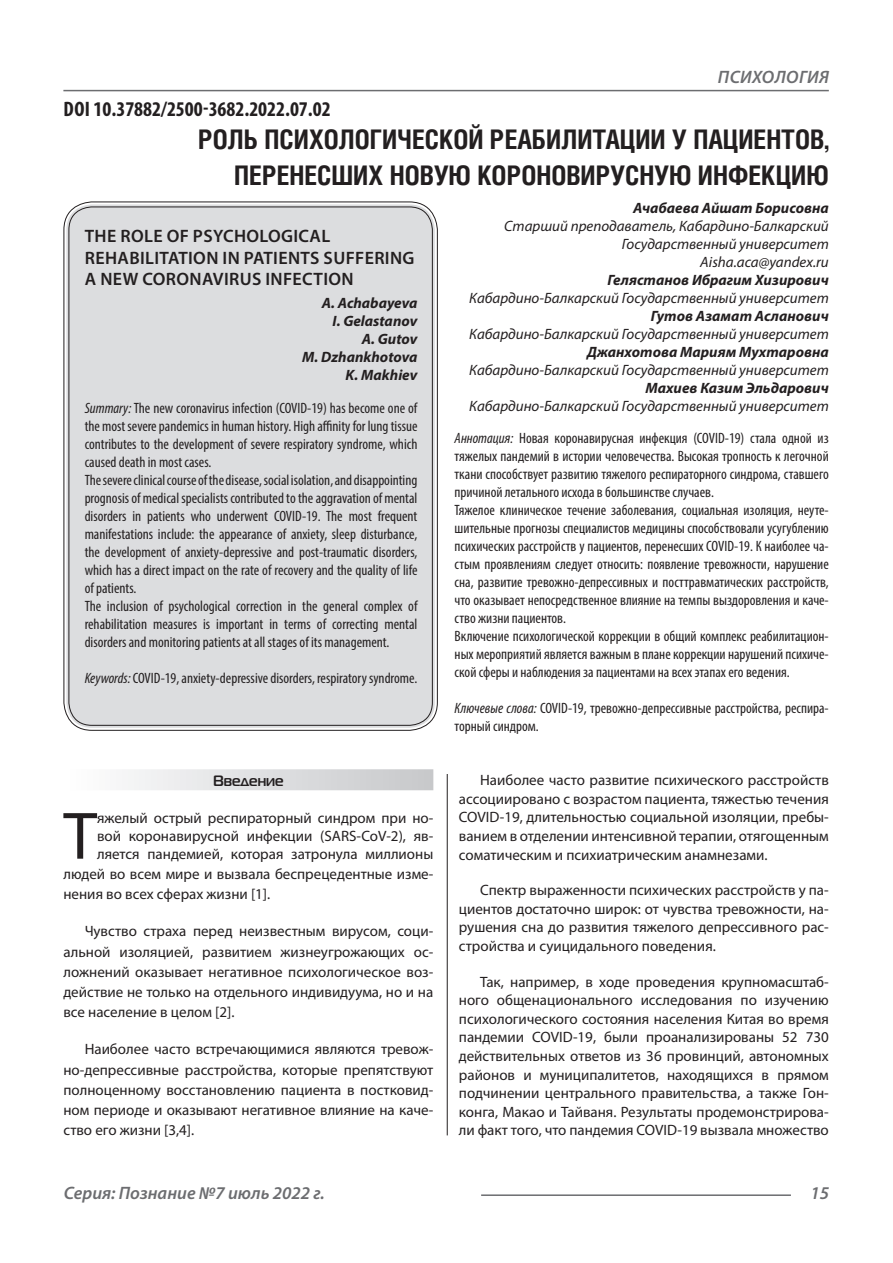
<style>
.page{position:relative;width:893px;height:1263px;background:#fff}
.page>*{position:absolute;margin:0;border:0;box-sizing:border-box;transform-origin:0 0}
.Статья_текст_первый{font:67.5px "Myriad Pro";color:#231f20}
.Статья_название{font:700 27px/36px "Helios Cond C";color:#231f20;text-align:right}
.ДОИ{font:700 condensed 21px "Myriad Pro";color:#231f20}
.Статья_название_англ{font:600 18px/21.6px "Myriad Pro";letter-spacing:.02em;color:#231f20}
.t1{font:italic 600 18px "Myriad Pro";color:#6c6d70}
.t2{font:italic 600 18px "Myriad Pro";letter-spacing:.02em;color:#6c6d70}
.Статья_текст{font:15px/18.6px "Myriad Pro";color:#231f20;text-align:justify}
.Статья_аннотация_тек{font:condensed 15px/18px "Myriad Pro";color:#231f20;text-align:justify}
.Статья_аннотация_анг{font:condensed 15px/18px "Myriad Pro";color:#231f20;text-align:justify}
.Статья_автор_инфо{font:italic 15px/18px "Myriad Pro";color:#231f20;text-align:right}
.Статья_текст_первый-2{font:15px/17.7px "Myriad Pro";color:#231f20;text-align:justify}
.Статья_автор_инфо-2{font:italic 700 15px "Myriad Pro";color:#231f20}
.Статья_автор_англ{font:italic 700 15px "Myriad Pro";color:#231f20}
.Статья_подзаголовок{font:700 15px "Magistral C";color:#231f20}
.s1{font-style:italic}
</style>
<div class="page">
<hr style="left:447px;top:128px;width:1px;height:1007px;background:#231f20">
<hr style="left:63px;top:90px;width:766px;height:1px;background:#6c6d70">
<hr style="left:481px;top:1194px;width:310px;height:2px;background:#6c6d70">
<div style="left:443px;top:128px;width:10px;height:646px;background:#fff"></div>
<div style="left:66px;top:204px;width:369px;height:524px;background:#dcdddf;border-radius:26px"></div>
<div style="left:63px;top:769px;width:370px;height:21px;background:linear-gradient(to right,#fefeff,#c6c8ca)"></div>
<p class="ДОИ" style="left:64px;top:96px;width:269px">DOI 10.37882/2500-3682.2022.07.02</p>
<p class="t2" style="left:718px;top:66px;width:113px">ПСИХОЛОГИЯ</p>
<p class="Статья_название" style="left:198px;top:121px;width:632px">РОЛЬ ПСИХОЛОГИЧЕСКОЙ РЕАБИЛИТАЦИИ У ПАЦИЕНТОВ,<br>ПЕРЕНЕСШИХ НОВУЮ КОРОНОВИРУСНУЮ ИНФЕКЦИЮ</p>
<p class="Статья_автор_инфо-2" style="left:633px;top:198px;width:197px">Ачабаева Айшат Борисовна</p>
<p class="Статья_автор_инфо" style="left:504px;top:216px;width:326px">Старший преподаватель, Кабардино-Балкарский<br>Государственный университет</p>
<p class="Статья_автор_инфо" style="left:700px;top:252px;width:130px">Aisha.aca@yandex.ru</p>
<p class="Статья_автор_инфо-2" style="left:608px;top:270px;width:223px">Гелястанов Ибрагим Хизирович</p>
<p class="Статья_автор_инфо" style="left:469px;top:288px;width:361px">Кабардино-Балкарский Государственный университет</p>
<p class="Статья_автор_инфо-2" style="left:651px;top:306px;width:180px">Гутов Азамат Асланович</p>
<p class="Статья_автор_инфо" style="left:469px;top:324px;width:361px">Кабардино-Балкарский Государственный университет</p>
<p class="Статья_автор_инфо-2" style="left:587px;top:342px;width:243px">Джанхотова Мариям Мухтаровна</p>
<p class="Статья_автор_инфо" style="left:469px;top:360px;width:361px">Кабардино-Балкарский Государственный университет</p>
<p class="Статья_автор_инфо-2" style="left:645px;top:378px;width:185px">Махиев Казим Эльдарович</p>
<p class="Статья_автор_инфо" style="left:469px;top:396px;width:361px">Кабардино-Балкарский Государственный университет</p>
<p class="Статья_аннотация_тек" style="left:455px;top:429px;width:376px"><span class="s1">Аннотация:</span> Новая коронавирусная инфекция (COVID-19) стала одной из тяжелых пандемий в истории человечества. Высокая тропность к легочной ткани способствует развитию тяжелого респираторного синдрома, ставшего причиной летального исхода в большинстве случаев.</p>
<p class="Статья_аннотация_тек" style="left:455px;top:501px;width:376px">Тяжелое клиническое течение заболевания, социальная изоляция, неуте&shy;шительные прогнозы специалистов медицины способствовали усугублению психических расстройств у пациентов, перенесших COVID-19. К наиболее ча&shy;стым проявлениям следует относить: появление тревожности, нарушение сна, развитие тревожно-депрессивных и посттравматических расстройств, что оказывает непосредственное влияние на темпы выздоровления и каче&shy;ство жизни пациентов.</p>
<p class="Статья_аннотация_тек" style="left:455px;top:627px;width:376px">Включение психологической коррекции в общий комплекс реабилитацион&shy;ных мероприятий является важным в плане коррекции нарушений психиче&shy;ской сферы и наблюдения за пациентами на всех этапах его ведения.</p>
<p class="Статья_аннотация_тек" style="left:455px;top:699px;width:376px"><span class="s1">Ключевые слова:</span> COVID-19, тревожно-депрессивные расстройства, респира&shy;торный синдром.</p>
<p class="Статья_название_англ" style="left:85px;top:225px;width:331px">THE ROLE OF PSYCHOLOGICAL<br>REHABILITATION IN PATIENTS SUFFERING<br>A NEW CORONAVIRUS INFECTION</p>
<p class="Статья_автор_англ" style="left:322px;top:293px;width:97px">A. Achabayeva</p>
<p class="Статья_автор_англ" style="left:333px;top:311px;width:86px">I. Gelastanov</p>
<p class="Статья_автор_англ" style="left:362px;top:329px;width:57px">A. Gutov</p>
<p class="Статья_автор_англ" style="left:302px;top:347px;width:117px">M. Dzhankhotova</p>
<p class="Статья_автор_англ" style="left:346px;top:365px;width:73px">K. Makhiev</p>
<p class="Статья_аннотация_анг" style="left:85px;top:398px;width:334px"><span class="s1">Summary:</span> The new coronavirus infection (COVID-19) has become one of the most severe pandemics in human history. High affinity for lung tissue contributes to the development of severe respiratory syndrome, which caused death in most cases.</p>
<p class="Статья_аннотация_анг" style="left:85px;top:470px;width:334px">The severe clinical course of the disease, social isolation, and disappointing prognosis of medical specialists contributed to the aggravation of mental disorders in patients who underwent COVID-19. The most frequent manifestations include: the appearance of anxiety, sleep disturbance, the development of anxiety-depressive and post-traumatic disorders, which has a direct impact on the rate of recovery and the quality of life of patients.</p>
<p class="Статья_аннотация_анг" style="left:85px;top:596px;width:334px">The inclusion of psychological correction in the general complex of rehabilitation measures is important in terms of correcting mental disorders and monitoring patients at all stages of its management.</p>
<p class="Статья_аннотация_анг" style="left:85px;top:668px;width:334px"><span class="s1">Keywords:</span> COVID-19, anxiety-depressive disorders, respiratory syndrome.</p>
<p class="Статья_подзаголовок" style="left:213px;top:772px;width:72px">Введение</p>
<p class="Статья_текст_первый" style="left:63px;top:794px;width:35px">Т</p>
<p class="Статья_текст_первый-2" style="left:97px;top:809px;width:338px">яжелый острый респираторный синдром при но&shy;вой коронавирусной инфекции (SARS-CoV-2), яв&shy;ляется пандемией, которая затронула миллионы</p>
<p class="Статья_текст_первый-2" style="left:63px;top:863px;width:371px;line-height:20.2px">людей во всем мире и вызвала беспрецедентные изме&shy;нения во всех сферах жизни [1].</p>
<p class="Статья_текст" style="left:63px;top:921px;width:371px;line-height:20.2px;text-indent:21px">Чувство страха перед неизвестным вирусом, соци&shy;альной изоляцией, развитием жизнеугрожающих ос&shy;ложнений оказывает негативное психологическое воз&shy;действие не только на отдельного индивидуума, но и на все население в целом [2].</p>
<p class="Статья_текст" style="left:63px;top:1039px;width:371px;line-height:20.2px;text-indent:21px">Наиболее часто встречающимися являются тревож&shy;но-депрессивные расстройства, которые препятствуют полноценному восстановлению пациента в постковид&shy;ном периоде и оказывают негативное влияние на каче&shy;ство его жизни [3,4].</p>
<p class="Статья_текст" style="left:459px;top:770px;width:371px;text-indent:21px">Наиболее часто развитие психического расстройств ассоциировано с возрастом пациента, тяжестью течения COVID-19, длительностью социальной изоляции, пребы&shy;ванием в отделении интенсивной терапии, отягощенным соматическим и психиатрическим анамнезами.</p>
<p class="Статья_текст" style="left:459px;top:881px;width:371px;text-indent:21px">Спектр выраженности психических расстройств у па&shy;циентов достаточно широк: от чувства тревожности, на&shy;рушения сна до развития тяжелого депрессивного рас&shy;стройства и суицидального поведения.</p>
<p class="Статья_текст" style="left:459px;top:972px;width:371px;text-indent:21px">Так, например, в ходе проведения крупномасштаб&shy;ного общенационального исследования по изучению психологического состояния населения Китая во время пандемии COVID-19, были проанализированы 52 730 действительных ответов из 36 провинций, автономных районов и муниципалитетов, находящихся в прямом подчинении центрального правительства, а также Гон&shy;конга, Макао и Тайваня. Результаты продемонстрирова&shy;ли факт того, что пандемия COVID-19 вызвала множество</p>
<p class="t1" style="left:64px;top:1182px;width:263px">Серия: Познание №7 июль 2022 г.</p>
<p class="t1" style="left:810px;top:1182px;width:20px">15</p>
</div>
